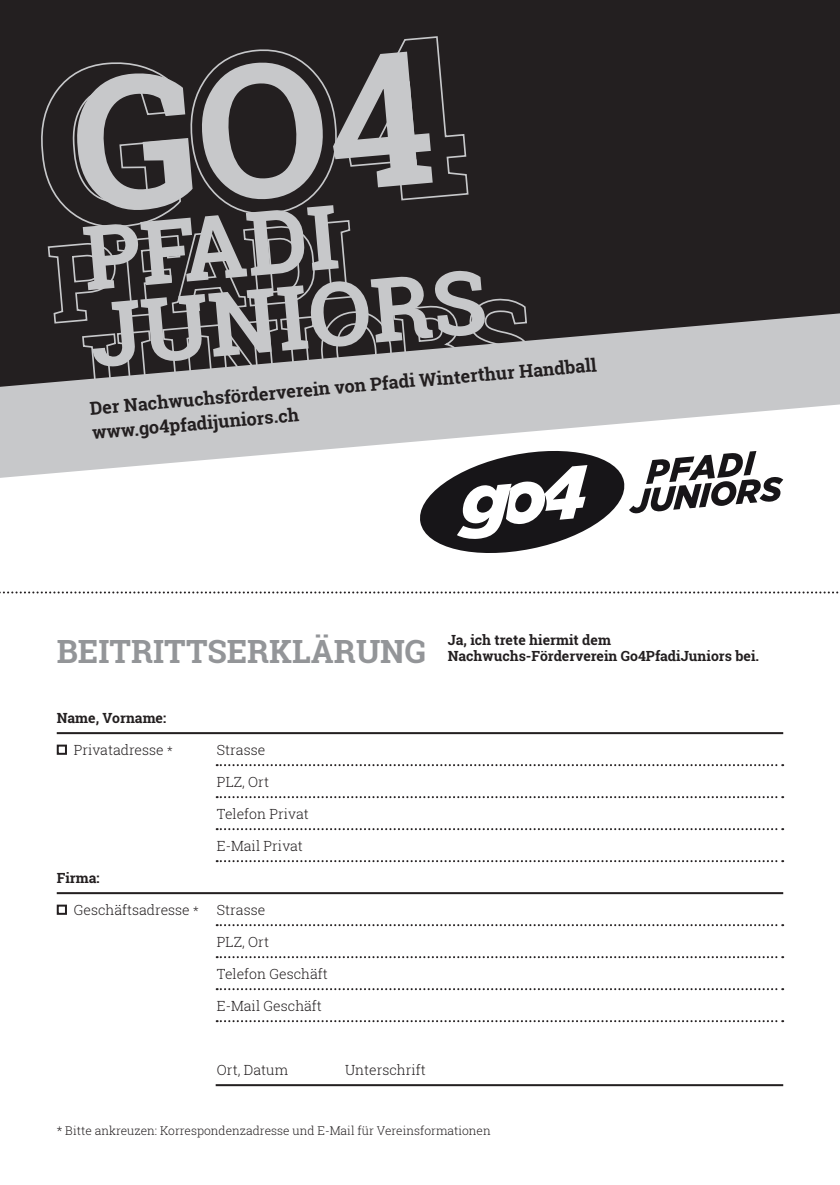
<style>
.page{position:relative;width:840px;height:1185px;background:#fff}
.page>*{position:absolute;margin:0;border:0;box-sizing:border-box;transform-origin:0 0}
.t1{font:700 89px/77.2px "Roboto Slab";color:#c7c8ca}
.t2{font:700 32px "Roboto Slab";color:#939598}
.t3{font:700 18px/24px "Roboto Slab";color:#231f20}
.t4{font:300 14px "Roboto Slab";color:#231f20}
.t5{font:700 14px/16px "Roboto Slab";color:#231f20}
.t6{font:300 12px "Roboto Slab";color:#231f20}
.s1{font-size:12px}
</style>
<div class="page">
<div style="left:0;top:0;width:839px;height:400px;background:#231f20"></div>
<svg style="left:41px;top:36px;width:486px;height:277px"></svg>
<svg style="left:0;top:313px;width:839px;height:165px;fill:#c7c8ca"></svg>
<hr style="left:57px;top:732px;width:725px;height:2px;background:#231f20">
<svg style="left:216px;top:764px;width:566px;height:2px"></svg>
<svg style="left:216px;top:796px;width:566px;height:2px"></svg>
<svg style="left:216px;top:828px;width:566px;height:2px"></svg>
<svg style="left:216px;top:860px;width:566px;height:2px"></svg>
<hr style="left:57px;top:892px;width:725px;height:2px;background:#231f20">
<svg style="left:216px;top:924px;width:566px;height:2px"></svg>
<svg style="left:216px;top:956px;width:566px;height:2px"></svg>
<svg style="left:216px;top:988px;width:566px;height:2px"></svg>
<svg style="left:216px;top:1020px;width:566px;height:2px"></svg>
<hr style="left:215px;top:1084px;width:567px;height:2px;background:#231f20">
<div style="left:57px;top:745px;width:10px;height:10px;border:2px solid #231f20"></div>
<div style="left:57px;top:905px;width:10px;height:10px;border:2px solid #231f20"></div>
<svg style="left:0;top:591px;width:839px;height:2px"></svg>
<svg style="left:415px;top:444px;width:367px;height:109px"></svg>
<svg style="left:72px;top:50px;width:361px;height:165px"></svg>
<h1 class="t1" style="left:80px;top:219px;width:399px;rotate:-5deg">PFADI<br>JUNIORS</h1>
<p class="t3" style="left:89px;top:397px;width:514px;rotate:-5deg">Der Nachwuchsförderverein von Pfadi Winterthur Handball www.go4pfadijuniors.ch</p>
<h2 class="t2" style="left:57px;top:629px;width:301px">beitrittserklärung</h2>
<p class="t5" style="left:57px;top:710px;width:111px">Name, Vorname:</p>
<p class="t4" style="left:74px;top:740px;width:100px">Privatadresse <span class="s1">*</span></p>
<p class="t4" style="left:217px;top:740px;width:50px">Strasse</p>
<p class="t4" style="left:217px;top:772px;width:54px">PLZ, Ort</p>
<p class="t4" style="left:217px;top:804px;width:93px">Telefon Privat</p>
<p class="t4" style="left:217px;top:836px;width:87px">E-Mail Privat</p>
<p class="t5" style="left:57px;top:870px;width:44px">Firma:</p>
<p class="t4" style="left:74px;top:900px;width:126px">Geschäftsadresse <span class="s1">*</span></p>
<p class="t4" style="left:217px;top:900px;width:50px">Strasse</p>
<p class="t4" style="left:217px;top:932px;width:54px">PLZ, Ort</p>
<p class="t4" style="left:217px;top:964px;width:112px">Telefon Geschäft</p>
<p class="t4" style="left:217px;top:996px;width:106px">E-Mail Geschäft</p>
<p class="t4" style="left:217px;top:1060px;width:73px">Ort, Datum</p>
<p class="t4" style="left:345px;top:1060px;width:82px">Unterschrift</p>
<p class="t5" style="left:447px;top:632px;width:313px">Ja, ich trete hiermit dem<br>Nachwuchs-Förderverein Go4PfadiJuniors bei.</p>
<p class="t6" style="left:57px;top:1122px;width:435px">* Bitte ankreuzen: Korrespondenzadresse und E-Mail für Vereinsformationen</p>
</div>
